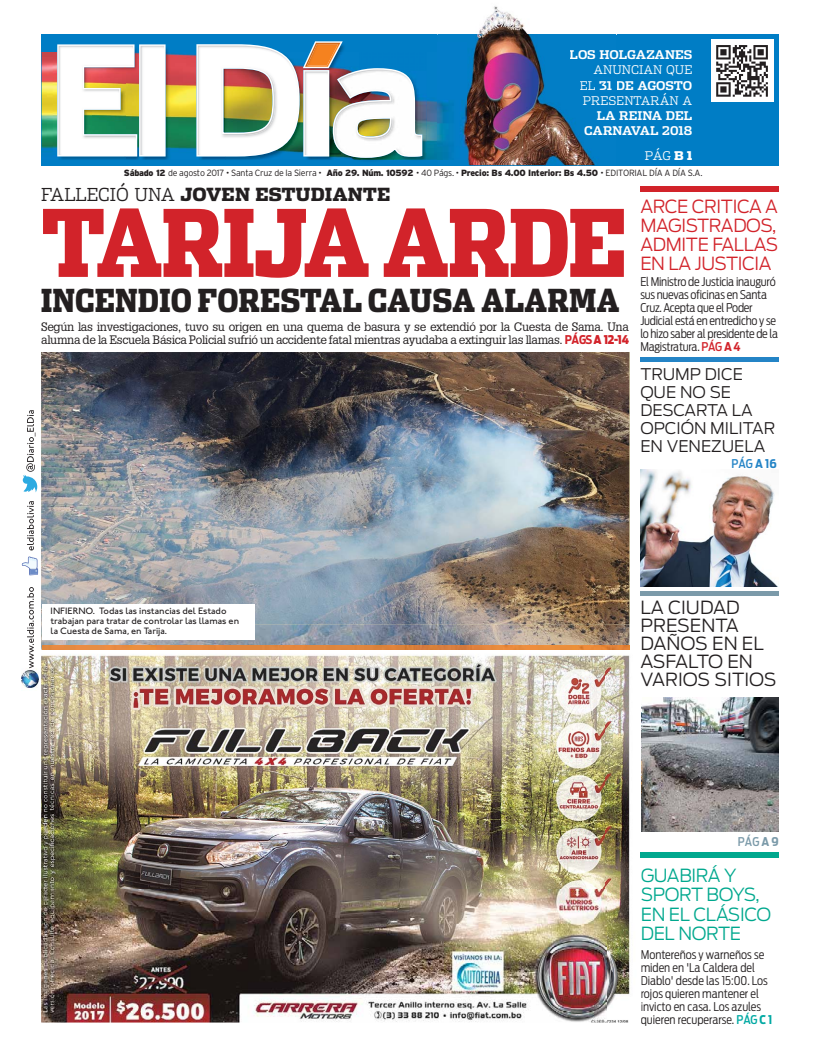
<style>
.page{position:relative;width:820px;height:1056px;background:#fff}
.page>*{position:absolute;margin:0;border:0;box-sizing:border-box;transform-origin:0 0}
.t1{font:900 92.4px "Dispatch Cond";letter-spacing:-.03em;color:#d2232a;scale:.95 1}
.t2{font:900 31.5px "Dispatch Cond";color:#231f20;scale:.95 1}
.t3{font:300 18px/19px "Antenna";letter-spacing:-.02em;color:#d2232a;text-align:justify}
.t4{font:300 18px/18px "Antenna";color:#231f20}
.t5{font:300 18px/19px "Antenna";letter-spacing:-.02em;color:#00a88e}
.t6{font:900 18px "Dispatch";color:#231f20;scale:.95 1}
.t7{font:300 16px/18px "Antenna";color:#231f20}
.t8{font:12px/13px "Glypha";letter-spacing:-.03em;color:#231f20}
.t9{font:300 12px/13px "Antenna Cond";letter-spacing:-.02em;color:#231f20}
.t10{font:300 12px/13px "Antenna Cond";color:#231f20}
.t11{font:300 12px/15.1px "Dispatch";color:#fff;text-align:justify}
.t12{font:700 12px/15.1px "Dispatch";color:#fff;text-align:right}
.t13{font:500 12px "Antenna Cond";color:#2484c6}
.t14{font:500 12px "Antenna Cond";color:#7b9aa9}
.t15{font:500 9.5px/10.1px "Johnston ITC";color:#231f20}
.t16{font:300 9px "Interstate";letter-spacing:-.03em;color:#231f20}
.s1{font-weight:700}
.s2{font-weight:900}
.s3{font-weight:300}
.s4{font-weight:500;color:#d2232a}
.s5{font-weight:700;color:#d2232a}
.s6{font-family:"Antenna Cond";font-weight:700;color:#d2232a}
.s7{font-family:"Antenna Cond";font-weight:900;color:#d2232a}
.s8{font-weight:500;color:#00a9a3}
.s9{font-weight:700;color:#00a9a3}
</style>
<div class="page">
<div style="left:41px;top:34px;width:737px;height:131px;background:#007dc5"></div>
<img style="left:42px;top:52px;width:16px;height:105px">
<img style="left:426px;top:100px;width:11px;height:60px">
<div style="left:710px;top:40px;width:63px;height:62px;background:#fff"></div>
<svg style="left:716px;top:45px;width:51px;height:52px"></svg>
<img style="left:362px;top:160px;width:15px;height:1px">
<img style="left:165px;top:44px;width:3px;height:8px">
<img style="left:125px;top:52px;width:100px;height:108px">
<img style="left:393px;top:100px;width:33px;height:60px">
<img style="left:58px;top:156px;width:67px;height:4px">
<img style="left:359px;top:158px;width:34px;height:2px">
<svg style="left:57px;top:44px;width:108px;height:112px"></svg>
<img style="left:59px;top:46px;width:77px;height:109px">
<img style="left:140px;top:46px;width:24px;height:109px">
<svg style="left:196px;top:41px;width:226px;height:117px;background:#b7c7c7"></svg>
<img style="left:305px;top:43px;width:35px;height:24px">
<svg style="left:22px;top:556px;width:16px;height:20px"></svg>
<img style="left:22px;top:668px;width:17px;height:20px">
<svg style="left:27px;top:501px;width:7px;height:49px"></svg>
<svg style="left:27px;top:587px;width:7px;height:81px"></svg>
<svg style="left:23px;top:410px;width:14px;height:82px"></svg>
<img style="left:41px;top:352px;width:588px;height:272px">
<img style="left:641px;top:698px;width:136px;height:133px">
<div style="left:640px;top:186px;width:138px;height:5px;background:#d2232a"></div>
<div style="left:640px;top:357px;width:138px;height:5px;background:#2484c6"></div>
<div style="left:640px;top:591px;width:138px;height:5px;background:#7b9aa9"></div>
<img style="left:640px;top:469px;width:138px;height:118px">
<div style="left:640px;top:852px;width:138px;height:6px;background:#00a88e"></div>
<img style="left:41px;top:624px;width:589px;height:398px">
<img style="left:41px;top:624px;width:207px;height:26px">
<img style="left:248px;top:624px;width:381px;height:22px">
<div style="left:42px;top:604px;width:212px;height:35px;background:#fff"></div>
<img style="left:42px;top:646px;width:587px;height:4px">
<img style="left:437px;top:6px;width:158px;height:159px">
<img style="left:437px;top:42px;width:29px;height:118px">
<img style="left:570px;top:50px;width:25px;height:9px">
<img style="left:593px;top:66px;width:2px;height:10px">
<img style="left:580px;top:81px;width:15px;height:9px">
<img style="left:583px;top:92px;width:12px;height:13px">
<img style="left:584px;top:126px;width:11px;height:9px">
<p class="t12" style="left:569px;top:49px;width:124px">LOS HOLGAZANES</p>
<p class="t11" style="left:579px;top:64px;width:114px;text-indent:14px">ANUNCIAN QUE EL <span class="s1">31 DE AGOSTO </span>PRESENTARÁN A</p>
<p class="t12" style="left:584px;top:109px;width:110px">LA REINA DEL<br>CARNAVAL 2018</p>
<p class="t11" style="left:644px;top:149px;width:49px">PÁG <span class="s2">B 1</span></p>
<p class="t16" style="left:124px;top:170px;width:579px"><span class="s2">Sábado 12</span> de agosto 2017 • Santa Cruz de la Sierra • <span class="s2">Año 29. Núm. 10592</span> • 40 Págs. • <span class="s2">Precio: Bs 4.00 Interior: Bs 4.50</span> • EDITORIAL DÍA A DÍA S.A.</p>
<h3 class="t6" style="left:41px;top:187px;width:369px"><span class="s3">FALLECIÓ UNA</span> JOVEN ESTUDIANTE</h3>
<h3 class="t3" style="left:640px;top:199px;width:139px">ARCE CRITICA A MAGISTRADOS, ADMITE FALLAS EN LA JUSTICIA</h3>
<h1 class="t1" style="left:41px;top:208px;width:618px">TARIJA ARDE</h1>
<h2 class="t2" style="left:41px;top:289px;width:610px">INCENDIO FORESTAL CAUSA ALARMA</h2>
<p class="t9" style="left:640px;top:276px;width:139px">El Ministro de Justicia inauguró sus nuevas oficinas en Santa<br>Cruz. Acepta que el Poder<br>Judicial está en entredicho y se lo hizo saber al presidente de la<br>Magistratura.<span class="s4">PÁG</span> <span class="s5">A 4</span></p>
<p class="t8" style="left:41px;top:321px;width:589px">Según las investigaciones, tuvo su origen en una quema de basura y se extendió por la Cuesta de Sama. Una alumna de la Escuela Básica Policial sufrió un accidente fatal mientras ayudaba a extinguir las llamas. <span class="s6">PÁGS</span> <span class="s7">A 12-14</span></p>
<h3 class="t7" style="left:640px;top:367px;width:136px">TRUMP DICE<br>QUE NO SE<br>DESCARTA LA<br>OPCIÓN MILITAR<br>EN VENEZUELA</h3>
<p class="t15" style="left:51px;top:606px;width:190px">INFIERNO. Todas las instancias del Estado trabajan para tratar de controlar las llamas en la Cuesta de Sama, en Tarija.</p>
<p class="t13" style="left:731px;top:457px;width:47px">PÁG <span class="s1">A 16</span></p>
<h3 class="t4" style="left:640px;top:601px;width:138px">LA CIUDAD<br>PRESENTA<br>DAÑOS EN EL<br>ASFALTO EN<br>VARIOS SITIOS</h3>
<p class="t14" style="left:737px;top:835px;width:42px">PÁG <span class="s1">A 9</span></p>
<h3 class="t5" style="left:640px;top:868px;width:132px">GUABIRÁ Y<br>SPORT BOYS,<br>EN EL CLÁSICO<br>DEL NORTE</h3>
<p class="t10" style="left:640px;top:949px;width:133px">Montereños y warneños se miden en 'La Caldera del<br>Diablo' desde las 15:00. Los rojos quieren mantener el invicto en casa. Los azules quieren recuperarse. <span class="s8">PÁG</span> <span class="s9">C 1</span></p>
</div>
